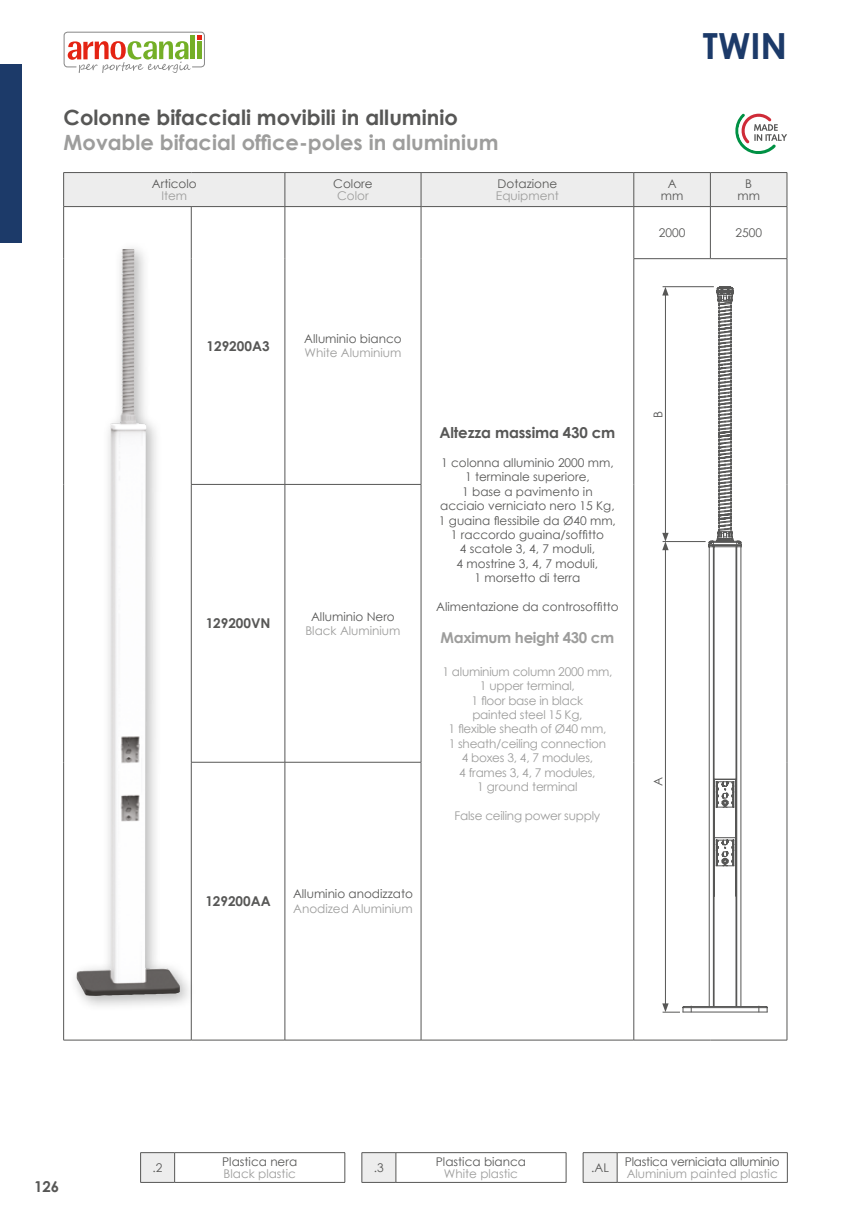
<style>
.page{position:relative;width:851px;height:1212px;background:#fff}
.page>*{position:absolute;margin:0;border:0;box-sizing:border-box;transform-origin:0 0}
.t1{font:700 36px "Century Gothic";color:#1c3a69}
.t2{font:700 21px "Century Gothic";color:#9d9d9c}
.t3{font:700 21px "Century Gothic";color:#575756}
.t4{font:700 15px "Century Gothic";letter-spacing:-.01em;color:#575756}
.t5{font:700 15px "Century Gothic";letter-spacing:-.02em;color:#9d9d9c}
.t6{font:700 13.5px "Century Gothic";color:#575756}
.t7{font:12.15px "Century Gothic";color:#575756}
.t8{font:12px/14.4px "Century Gothic";color:#575756;text-align:center}
.t9{font:12px/14.4px "Century Gothic";letter-spacing:-.02em;color:#9d9d9c;text-align:center}
.t10{font:12px "Century Gothic";color:#9d9d9c}
.t11{font:12px "Century Gothic";letter-spacing:-.02em;color:#575756}
</style>
<div class="page">
<div style="left:0;top:64px;width:21px;height:178px;background:#1c3a69"></div>
<div style="left:64px;top:32px;width:141px;height:35px;border:1px solid #878787;border-radius:4px"></div>
<svg style="left:68px;top:41px;width:122px;height:32px"></svg>
<div style="left:190px;top:35px;width:5px;height:24px;background:#74af27"></div>
<svg style="left:197px;top:35px;width:4px;height:4px"></svg>
<hr style="left:197px;top:42px;width:4px;height:17px;background:#74af27">
<div style="left:64px;top:173px;width:722px;height:33px;background:#ededed"></div>
<hr style="left:63px;top:172px;width:128px;height:1px;background:#575756">
<hr style="left:63px;top:173px;width:1px;height:33px;background:#575756">
<hr style="left:191px;top:172px;width:94px;height:1px;background:#575756">
<hr style="left:285px;top:172px;width:136px;height:1px;background:#575756">
<hr style="left:284px;top:173px;width:1px;height:33px;background:#575756">
<hr style="left:421px;top:172px;width:212px;height:1px;background:#575756">
<hr style="left:421px;top:173px;width:1px;height:33px;background:#575756">
<hr style="left:633px;top:172px;width:77px;height:1px;background:#575756">
<hr style="left:633px;top:173px;width:1px;height:33px;background:#575756">
<hr style="left:710px;top:172px;width:77px;height:1px;background:#575756">
<hr style="left:710px;top:173px;width:1px;height:33px;background:#575756">
<hr style="left:786px;top:173px;width:1px;height:33px;background:#575756">
<hr style="left:63px;top:206px;width:128px;height:1px;background:#575756">
<hr style="left:63px;top:207px;width:1px;height:52px;background:#575756">
<hr style="left:284px;top:207px;width:1px;height:52px;background:#575756">
<hr style="left:421px;top:206px;width:212px;height:1px;background:#575756">
<hr style="left:633px;top:206px;width:77px;height:1px;background:#575756">
<hr style="left:633px;top:207px;width:1px;height:51px;background:#575756">
<hr style="left:710px;top:206px;width:77px;height:1px;background:#575756">
<hr style="left:710px;top:207px;width:1px;height:51px;background:#575756">
<hr style="left:786px;top:207px;width:1px;height:51px;background:#575756">
<hr style="left:63px;top:259px;width:1px;height:225px;background:#575756">
<hr style="left:284px;top:259px;width:1px;height:225px;background:#575756">
<hr style="left:633px;top:258px;width:77px;height:1px;background:#575756">
<hr style="left:633px;top:259px;width:1px;height:225px;background:#575756">
<hr style="left:710px;top:258px;width:77px;height:1px;background:#575756">
<hr style="left:786px;top:259px;width:1px;height:225px;background:#575756">
<hr style="left:63px;top:484px;width:1px;height:278px;background:#575756">
<hr style="left:284px;top:485px;width:1px;height:277px;background:#575756">
<hr style="left:421px;top:485px;width:1px;height:277px;background:#575756">
<hr style="left:633px;top:484px;width:1px;height:278px;background:#575756">
<hr style="left:786px;top:484px;width:1px;height:278px;background:#575756">
<hr style="left:63px;top:762px;width:1px;height:278px;background:#575756">
<hr style="left:191px;top:762px;width:94px;height:1px;background:#575756">
<hr style="left:191px;top:762px;width:1px;height:278px;background:#575756">
<hr style="left:285px;top:762px;width:136px;height:1px;background:#575756">
<hr style="left:284px;top:762px;width:1px;height:278px;background:#575756">
<hr style="left:421px;top:762px;width:1px;height:278px;background:#575756">
<hr style="left:633px;top:762px;width:1px;height:278px;background:#575756">
<hr style="left:786px;top:762px;width:1px;height:278px;background:#575756">
<hr style="left:63px;top:1040px;width:128px;height:1px;background:#575756">
<hr style="left:191px;top:1040px;width:94px;height:1px;background:#575756">
<hr style="left:285px;top:1040px;width:136px;height:1px;background:#575756">
<hr style="left:421px;top:1040px;width:212px;height:1px;background:#575756">
<hr style="left:633px;top:1040px;width:77px;height:1px;background:#575756">
<hr style="left:710px;top:1040px;width:77px;height:1px;background:#575756">
<hr style="left:191px;top:207px;width:1px;height:52px;background:#575756">
<hr style="left:191px;top:206px;width:94px;height:1px;background:#575756">
<hr style="left:285px;top:206px;width:136px;height:1px;background:#575756">
<hr style="left:421px;top:207px;width:1px;height:52px;background:#575756">
<hr style="left:421px;top:259px;width:1px;height:225px;background:#575756">
<hr style="left:191px;top:484px;width:94px;height:1px;background:#575756">
<hr style="left:285px;top:484px;width:136px;height:1px;background:#575756">
<div style="left:68px;top:240px;width:128px;height:772px;background:#000;opacity:.3"></div>
<img style="left:76px;top:249px;width:103px;height:747px">
<svg style="left:662px;top:286px;width:105px;height:727px"></svg>
<svg style="left:735px;top:113px;width:52px;height:41px"></svg>
<hr style="left:140px;top:1182px;width:35px;height:1px;background:#575756">
<hr style="left:175px;top:1182px;width:170px;height:1px;background:#575756">
<hr style="left:361px;top:1182px;width:35px;height:1px;background:#575756">
<hr style="left:396px;top:1182px;width:170px;height:1px;background:#575756">
<svg style="left:140px;top:1152px;width:477px;height:30px"></svg>
<hr style="left:617px;top:1152px;width:170px;height:1px;background:#575756">
<svg style="left:787px;top:1153px;width:1px;height:29px"></svg>
<hr style="left:583px;top:1182px;width:34px;height:1px;background:#575756">
<hr style="left:617px;top:1182px;width:170px;height:1px;background:#575756">
<h1 class="t1" style="left:702px;top:18px;width:86px">TWIN</h1>
<h2 class="t3" style="left:64px;top:101px;width:395px">Colonne bifacciali movibili in alluminio</h2>
<h2 class="t2" style="left:64px;top:126px;width:436px">Movable bifacial office-poles in aluminium</h2>
<p class="t8" style="left:152px;top:176px;width:46px">Articolo</p>
<p class="t9" style="left:161px;top:188px;width:27px">Item</p>
<p class="t8" style="left:497px;top:176px;width:61px">Dotazione</p>
<p class="t10" style="left:496px;top:187px;width:64px">Equipment</p>
<p class="t8" style="left:660px;top:178px;width:24px;line-height:12px">A mm</p>
<p class="t8" style="left:737px;top:178px;width:24px;line-height:12px">B mm</p>
<p class="t8" style="left:333px;top:176px;width:41px">Colore</p>
<p class="t9" style="left:337px;top:188px;width:33px">Color</p>
<p class="t8" style="left:658px;top:225px;width:28px">2000</p>
<p class="t8" style="left:735px;top:225px;width:28px">2500</p>
<p class="t6" style="left:206px;top:335px;width:64px">129200A3</p>
<p class="t8" style="left:304px;top:331px;width:99px">Alluminio bianco</p>
<p class="t10" style="left:304px;top:344px;width:98px">White Aluminium</p>
<p class="t6" style="left:206px;top:613px;width:66px">129200VN</p>
<p class="t8" style="left:311px;top:609px;width:85px">Alluminio Nero</p>
<p class="t10" style="left:305px;top:622px;width:97px">Black Aluminium</p>
<p class="t4" style="left:439px;top:421px;width:177px">Altezza massima 430 cm</p>
<p class="t8" style="left:439px;top:455px;width:178px">1 colonna alluminio 2000 mm,<br>1 terminale superiore,<br>1 base a pavimento in acciaio verniciato nero 15 Kg,<br>1 guaina flessibile da Ø40 mm,<br>1 raccordo guaina/soffitto<br>4 scatole 3, 4, 7 moduli,<br>4 mostrine 3, 4, 7 moduli,<br>1 morsetto di terra</p>
<p class="t8" style="left:436px;top:599px;width:184px">Alimentazione da controsoffitto</p>
<p class="t5" style="left:440px;top:626px;width:175px">Maximum height 430 cm</p>
<p class="t9" style="left:442px;top:664px;width:171px">1 aluminium column 2000 mm,<br>1 upper terminal,<br>1 floor base in black<br>painted steel 15 Kg,<br>1 flexible sheath of Ø40 mm,<br>1 sheath/ceiling connection<br>4 boxes 3, 4, 7 modules,<br>4 frames 3, 4, 7 modules,<br>1 ground terminal</p>
<p class="t9" style="left:454px;top:808px;width:147px">False ceiling power supply</p>
<p class="t6" style="left:205px;top:891px;width:67px">129200AA</p>
<p class="t8" style="left:293px;top:887px;width:121px">Alluminio anodizzato</p>
<p class="t10" style="left:293px;top:900px;width:121px">Anodized Aluminium</p>
<p class="t7" style="left:649px;top:418px;width:8px;rotate:-90deg">B</p>
<p class="t7" style="left:649px;top:785px;width:10px;rotate:-90deg">A</p>
<p class="t4" style="left:34px;top:1175px;width:27px">126</p>
<p class="t8" style="left:153px;top:1160px;width:11px">.2</p>
<p class="t8" style="left:222px;top:1154px;width:77px">Plastica nera</p>
<p class="t10" style="left:223px;top:1165px;width:74px">Black plastic</p>
<p class="t8" style="left:374px;top:1160px;width:11px">.3</p>
<p class="t8" style="left:436px;top:1154px;width:92px">Plastica bianca</p>
<p class="t10" style="left:444px;top:1165px;width:76px">White plastic</p>
<p class="t8" style="left:591px;top:1160px;width:19px">.AL</p>
<p class="t11" style="left:624px;top:1153px;width:156px">Plastica verniciata alluminio</p>
<p class="t10" style="left:626px;top:1165px;width:153px">Aluminium painted plastic</p>
</div>
